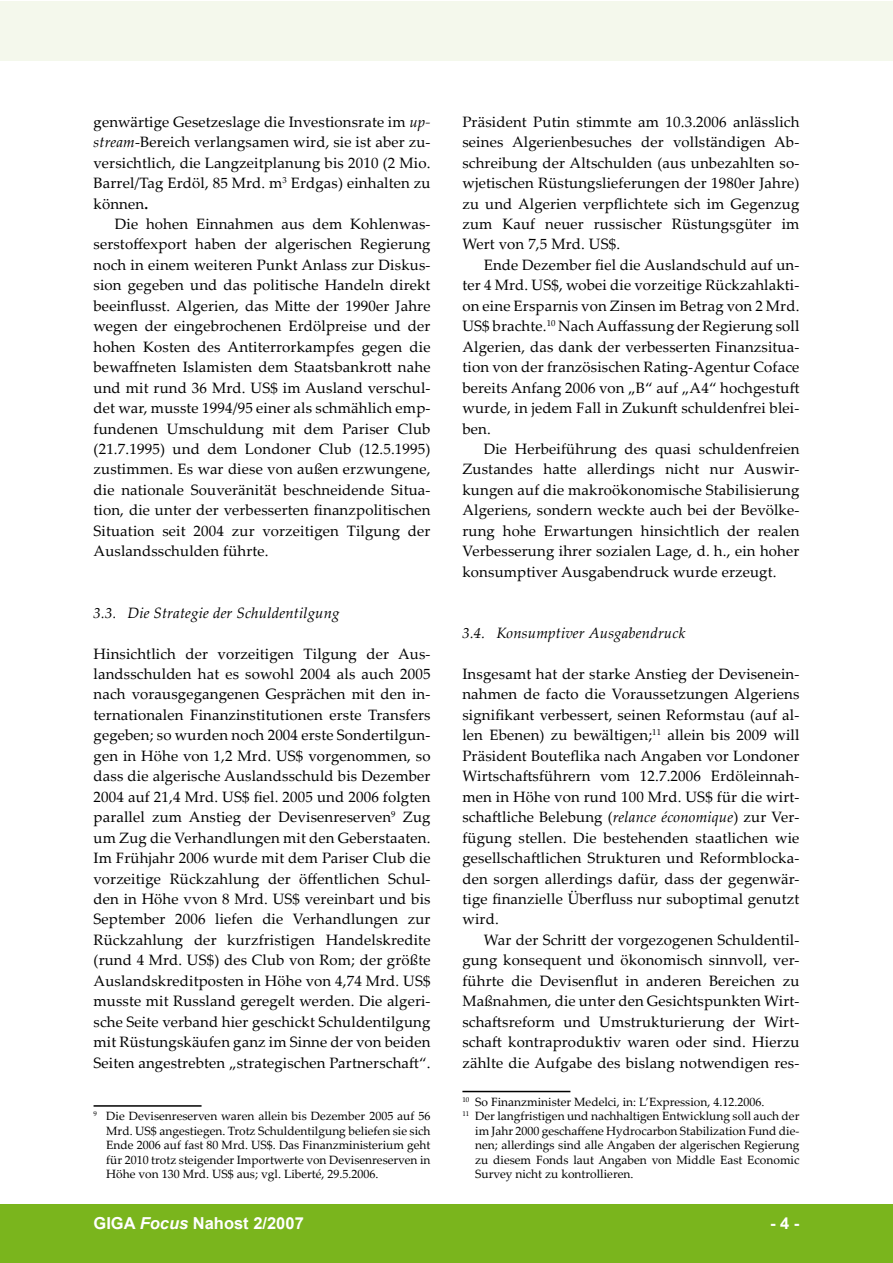
<style>
.page{position:relative;width:893px;height:1263px;background:#fff}
.page>*{position:absolute;margin:0;border:0;box-sizing:border-box;transform-origin:0 0}
.t1{font:700 16.5px "Arial";color:#fff}
.t2{font:15px/20.4px "Palatino Linotype";letter-spacing:.01em;color:#000;text-align:justify}
.t3{font:italic 15px "Palatino Linotype";letter-spacing:.01em;color:#000}
.t4{font:12px/14.4px "Palatino Linotype";color:#000;text-align:justify}
.s1{font-style:italic}
.s2{font-weight:700}
</style>
<div class="page">
<div style="left:0;top:1204px;width:893px;height:59px;background:#7ab51d"></div>
<div style="left:0;top:1px;width:893px;height:59px;background:#f4f8ec"></div>
<hr style="left:94px;top:1105px;width:108px;height:2px;background:#000">
<hr style="left:462px;top:1091px;width:108px;height:1px;background:#000">
<p class="t2" style="left:94px;top:111px;width:338px">genwärtige Gesetzeslage die Investionsrate im <span class="s1">up&shy;stream</span>-Bereich verlangsamen wird, sie ist aber zu&shy;versichtlich, die Langzeitplanung bis 2010 (2 Mio.<br>Barrel/Tag Erdöl, 85 Mrd. m<sup>3</sup> Erdgas) einhalten zu können<span class="s2">.</span></p>
<p class="t2" style="left:94px;top:213px;width:339px;text-indent:21px">Die hohen Einnahmen aus dem Kohlenwas&shy;serstoffexport haben der algerischen Regierung noch in einem weiteren Punkt Anlass zur Diskus&shy;sion gegeben und das politische Handeln direkt beeinflusst. Algerien, das Mitte der 1990er Jahre wegen der eingebrochenen Erdölpreise und der hohen Kosten des Antiterrorkampfes gegen die bewaffneten Islamisten dem Staatsbankrott nahe und mit rund 36 Mrd. US$ im Ausland verschul&shy;det war, musste 1994/95 einer als schmählich emp&shy;fundenen Umschuldung mit dem Pariser Club (21.7.1995) und dem Londoner Club (12.5.1995) zustimmen. Es war diese von außen erzwungene, die nationale Souveränität beschneidende Situa&shy;tion, die unter der verbesserten finanzpolitischen Situation seit 2004 zur vorzeitigen Tilgung der Auslandsschulden führte.</p>
<p class="t3" style="left:94px;top:602px;width:248px">3.3. Die Strategie der Schuldentilgung</p>
<p class="t2" style="left:94px;top:643px;width:339px">Hinsichtlich der vorzeitigen Tilgung der Aus&shy;landsschulden hat es sowohl 2004 als auch 2005 nach vorausgegangenen Gesprächen mit den in&shy;ternationalen Finanzinstitutionen erste Transfers gegeben; so wurden noch 2004 erste Sondertilgun&shy;gen in Höhe von 1,2 Mrd. US$ vorgenommen, so dass die algerische Auslandsschuld bis Dezember 2004 auf 21,4 Mrd. US$ fiel. 2005 und 2006 folgten parallel zum Anstieg der Devisenreserven Zug um Zug die Verhandlungen mit den Geberstaaten.<br>Im Frühjahr 2006 wurde mit dem Pariser Club die vorzeitige Rückzahlung der öffentlichen Schul&shy;den in Höhe vvon 8 Mrd. US$ vereinbart und bis September 2006 liefen die Verhandlungen zur Rückzahlung der kurzfristigen Handelskredite (rund 4 Mrd. US$) des Club von Rom; der größte Auslandskreditposten in Höhe von 4,74 Mrd. US$ musste mit Russland geregelt werden. Die algeri&shy;sche Seite verband hier geschickt Schuldentilgung mit Rüstungskäufen ganz im Sinne der von beiden Seiten angestrebten „strategischen Partnerschaft“.</p>
<p class="t4" style="left:106px;top:1108px;width:326px">Die Devisenreserven waren allein bis Dezember 2005 auf 56<br>Mrd. US$ angestiegen. Trotz Schuldentilgung beliefen sie sich Ende 2006 auf fast 80 Mrd. US$. Das Finanzministerium geht für 2010 trotz steigender Importwerte von Devisenreserven in Höhe von 130 Mrd. US$ aus; vgl. Liberté, 29.5.2006.</p>
<p class="t2" style="left:462px;top:111px;width:339px">Präsident Putin stimmte am 10.3.2006 anlässlich seines Algerienbesuches der vollständigen Ab&shy;schreibung der Altschulden (aus unbezahlten so&shy;wjetischen Rüstungslieferungen der 1980er Jahre) zu und Algerien verpflichtete sich im Gegenzug zum Kauf neuer russischer Rüstungsgüter im Wert von 7,5 Mrd. US$.</p>
<p class="t2" style="left:462px;top:254px;width:338px;text-indent:21px">Ende Dezember fiel die Auslandschuld auf un&shy;ter 4 Mrd. US$, wobei die vorzeitige Rückzahlakti&shy;on eine Ersparnis von Zinsen im Betrag von 2 Mrd.<br>US$ brachte.<sup>10</sup> Nach Auffassung der Regierung soll Algerien, das dank der verbesserten Finanzsitua&shy;tion von der französischen Rating-Agentur Coface bereits Anfang 2006 von „B“ auf „A4“ hochgestuft wurde, in jedem Fall in Zukunft schuldenfrei blei&shy;ben.</p>
<p class="t2" style="left:462px;top:438px;width:338px;text-indent:21px">Die Herbeiführung des quasi schuldenfreien Zustandes hatte allerdings nicht nur Auswir&shy;kungen auf die makroökonomische Stabilisierung Algeriens, sondern weckte auch bei der Bevölke&shy;rung hohe Erwartungen hinsichtlich der realen Verbesserung ihrer sozialen Lage, d. h., ein hoher konsumptiver Ausgabendruck wurde erzeugt.</p>
<p class="t3" style="left:462px;top:622px;width:224px">3.4. Konsumptiver Ausgabendruck</p>
<p class="t2" style="left:462px;top:663px;width:338px">Insgesamt hat der starke Anstieg der Devisenein&shy;nahmen de facto die Voraussetzungen Algeriens signifikant verbessert, seinen Reformstau (auf al&shy;len Ebenen) zu bewältigen;<sup>11</sup> allein bis 2009 will Präsident Bouteflika nach Angaben vor Londoner Wirtschaftsführern vom 12.7.2006 Erdöleinnah&shy;men in Höhe von rund 100 Mrd. US$ für die wirt&shy;schaftliche Belebung (<span class="s1">relance économique</span>) zur Ver&shy;fügung stellen. Die bestehenden staatlichen wie gesellschaftlichen Strukturen und Reformblocka&shy;den sorgen allerdings dafür, dass der gegenwär&shy;tige finanzielle Überfluss nur suboptimal genutzt wird.</p>
<p class="t2" style="left:462px;top:929px;width:338px;text-indent:21px">War der Schritt der vorgezogenen Schuldentil&shy;gung konsequent und ökonomisch sinnvoll, ver&shy;führte die Devisenflut in anderen Bereichen zu Maßnahmen, die unter den Gesichtspunkten Wirt&shy;schaftsreform und Umstrukturierung der Wirt&shy;schaft kontraproduktiv waren oder sind. Hierzu zählte die Aufgabe des bislang notwendigen res-</p>
<p class="t4" style="left:462px;top:1094px;width:303px"><sup>10</sup> So Finanzminister Medelci, in: L’Expression, 4.12.2006.</p>
<p class="t4" style="left:462px;top:1108px;width:338px"><sup>11</sup> Der langfristigen und nachhaltigen Entwicklung soll auch der</p>
<p class="t4" style="left:475px;top:1123px;width:326px">im Jahr 2000 geschaffene Hydrocarbon Stabilization Fund die-</p>
<p class="t4" style="left:475px;top:1137px;width:326px">nen; allerdings sind alle Angaben der algerischen Regierung</p>
<p class="t4" style="left:475px;top:1152px;width:326px">zu diesem Fonds laut Angaben von Middle East Eco-nomic</p>
<p class="t4" style="left:475px;top:1166px;width:160px">Survey nicht zu kontrollieren.</p>
<p class="t1" style="left:94px;top:1212px;width:212px">GIGA <span class="s1">Focus</span> Nahost 2/2007</p>
<p class="t1" style="left:770px;top:1212px;width:31px">- -</p>
</div>
